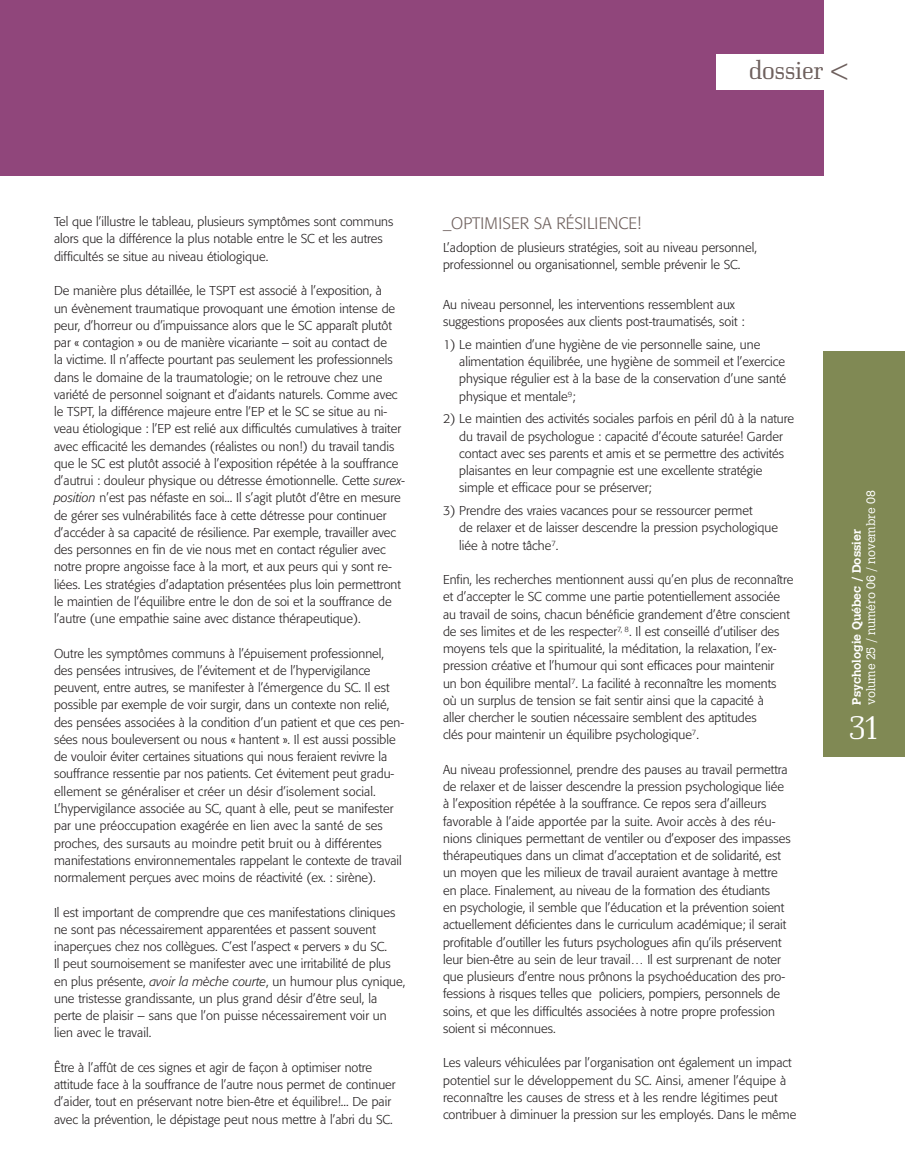
<style>
.page{position:relative;width:905px;height:1175px;background:#fff}
.page>*{position:absolute;margin:0;border:0;box-sizing:border-box;transform-origin:0 0}
.t1{font:33px "Bodonitown";color:#fff}
.t2{font:27px "Bodonitown";color:#6e605d}
.t3{font:300 16.5px "Formata";color:#6e605d}
.t4{font:300 12.75px/17.2px "Formata";color:#231f20}
.t5{font:300 12px "Calvert";color:#fff}
.t6{font:700 12px "Calvert";color:#fff}
.s1{font-style:italic}
</style>
<div class="page">
<div style="left:0;top:0;width:824px;height:176px;background:#90467b"></div>
<div style="left:824px;top:351px;width:80px;height:405px;background:#808954"></div>
<div style="left:716px;top:54px;width:149px;height:36px;background:#fff"></div>
<h2 class="t2" style="left:748px;top:60px;width:101px">dossier &lt;</h2>
<p class="t4" style="left:54px;top:214px;width:341px">Tel que l’illustre le tableau, plusieurs symptômes sont communs alors que la différence la plus notable entre le SC et les autres difficultés se situe au niveau étiologique.</p>
<p class="t4" style="left:54px;top:283px;width:353px">De manière plus détaillée, le TSPT est associé à l’exposition, à<br>un évènement traumatique provoquant une émotion intense de peur, d’horreur ou d’impuissance alors que le SC apparaît plutôt par « contagion » ou de manière vicariante – soit au contact de<br>la victime. Il n’affecte pourtant pas seulement les professionnels dans le domaine de la traumatologie; on le retrouve chez une variété de personnel soignant et d’aidants naturels. Comme avec le TSPT, la différence majeure entre l’EP et le SC se situe au ni - veau étiologique : l’EP est relié aux difficultés cumulatives à traiter avec efficacité les demandes (réalistes ou non!) du travail tandis que le SC est plutôt associé à l’exposition répétée à la souffrance d’autrui : douleur physique ou détresse émotionnelle. Cette <span class="s1">surex&shy;position</span> n’est pas néfaste en soi... Il s’agit plutôt d’être en mesure de gérer ses vulnérabilités face à cette détresse pour continuer d’accéder à sa capacité de résilience. Par exemple, travailler avec des personnes en fin de vie nous met en contact régulier avec notre propre angoisse face à la mort, et aux peurs qui y sont re&shy;liées. Les stratégies d’adaptation présentées plus loin permettront le maintien de l’équilibre entre le don de soi et la souffrance de l’autre (une empathie saine avec distance thérapeutique).</p>
<p class="t4" style="left:54px;top:645px;width:351px">Outre les symptômes communs à l’épuisement professionnel, des pensées intrusives, de l’évitement et de l’hypervigilance peuvent, entre autres, se manifester à l’émergence du SC. Il est possible par exemple de voir surgir, dans un contexte non relié, des pensées associées à la condition d’un patient et que ces pen&shy;sées nous bouleversent ou nous « hantent ». Il est aussi possible de vouloir éviter certaines situations qui nous feraient revivre la souffrance ressentie par nos patients. Cet évitement peut gradu&shy;ellement se généraliser et créer un désir d’isolement social.<br>L’hypervigilance associée au SC, quant à elle, peut se manifester par une préoccupation exagérée en lien avec la santé de ses proches, des sursauts au moindre petit bruit ou à différentes manifestations environnementales rappelant le contexte de travail normalement perçues avec moins de réactivité (ex. : sirène).</p>
<p class="t4" style="left:54px;top:904px;width:353px">Il est important de comprendre que ces manifestations cliniques ne sont pas nécessairement apparentées et passent souvent inaperçues chez nos collègues. C’est l’aspect « pervers » du SC.<br>Il peut sournoisement se manifester avec une irritabilité de plus en plus présente, <span class="s1">avoir la mèche courte</span>, un humour plus cynique, une tristesse grandissante, un plus grand désir d’être seul, la perte de plaisir – sans que l’on puisse nécessairement voir un lien avec le travail.</p>
<p class="t4" style="left:54px;top:1059px;width:343px">Être à l’affût de ces signes et agir de façon à optimiser notre attitude face à la souffrance de l’autre nous permet de continuer d’aider, tout en préservant notre bien-être et équilibre!... De pair avec la prévention, le dépistage peut nous mettre à l’abri du SC.</p>
<p class="t3" style="left:443px;top:216px;width:200px">_OPTIMISER SA RÉSILIENCE!</p>
<p class="t4" style="left:443px;top:240px;width:315px">L’adoption de plusieurs stratégies, soit au niveau personnel, professionnel ou organisationnel, semble prévenir le SC.</p>
<p class="t4" style="left:443px;top:297px;width:303px">Au niveau personnel, les interventions ressemblent aux suggestions proposées aux clients post-traumatisés, soit :</p>
<p class="t4" style="left:459px;top:337px;width:328px;text-indent:-16px">1) Le maintien d’une hygiène de vie personnelle saine, une alimentation équilibrée, une hygiène de sommeil et l’exercice physique régulier est à la base de la conservation d’une santé physique et mentale<sup>9</sup>;</p>
<p class="t4" style="left:459px;top:411px;width:336px;text-indent:-16px">2) Le maintien des activités sociales parfois en péril dû à la nature du travail de psychologue : capacité d’écoute saturée! Garder contact avec ses parents et amis et se permettre des activités plaisantes en leur compagnie est une excellente stratégie simple et efficace pour se préserver;</p>
<p class="t4" style="left:459px;top:503px;width:320px;text-indent:-16px">3) Prendre des vraies vacances pour se ressourcer permet<br>de relaxer et de laisser descendre la pression psychologique liée à notre tâche<sup>7</sup>.</p>
<p class="t4" style="left:443px;top:572px;width:352px">Enfin, les recherches mentionnent aussi qu’en plus de reconnaître et d’accepter le SC comme une partie potentiellement associée au travail de soins, chacun bénéficie grandement d’être conscient de ses limites et de les respecter<sup>7,</sup> <sup>8</sup>. Il est conseillé d’utiliser des moyens tels que la spiritualité, la méditation, la relaxation, l’ex&shy;pression créative et l’humour qui sont efficaces pour maintenir<br>un bon équilibre mental<sup>7</sup>. La facilité à reconnaître les moments où un surplus de tension se fait sentir ainsi que la capacité à<br>aller chercher le soutien nécessaire semblent des aptitudes<br>clés pour maintenir un équilibre psychologique<sup>7</sup>.</p>
<p class="t4" style="left:443px;top:761px;width:349px">Au niveau professionnel, prendre des pauses au travail permettra de relaxer et de laisser descendre la pression psychologique liée à l’exposition répétée à la souffrance. Ce repos sera d’ailleurs favorable à l’aide apportée par la suite. Avoir accès à des réu&shy;nions cliniques permettant de ventiler ou d’exposer des impasses thérapeutiques dans un climat d’acceptation et de solidarité, est un moyen que les milieux de travail auraient avantage à mettre en place. Finalement, au niveau de la formation des étudiants<br>en psychologie, il semble que l’éducation et la prévention soient actuellement déficientes dans le curriculum académique; il serait profitable d’outiller les futurs psychologues afin qu’ils préservent leur bien-être au sein de leur travail… Il est surprenant de noter que plusieurs d’entre nous prônons la psychoéducation des pro&shy;fessions à risques telles que policiers, pompiers, personnels de soins, et que les difficultés associées à notre propre profession soient si méconnues.</p>
<p class="t4" style="left:443px;top:1055px;width:355px">Les valeurs véhiculées par l’organisation ont également un impact potentiel sur le développement du SC. Ainsi, amener l’équipe à reconnaître les causes de stress et à les rendre légitimes peut contribuer à diminuer la pression sur les employés. Dans le même</p>
<p class="t5" style="left:866px;top:704px;width:216px;rotate:-90deg">volume 25 / numéro 06 / novembre 08</p>
<p class="t6" style="left:851px;top:704px;width:177px;rotate:-90deg">Psychologie Québec / Dossier</p>
<h1 class="t1" style="left:848px;top:715px;width:33px">31</h1>
</div>
